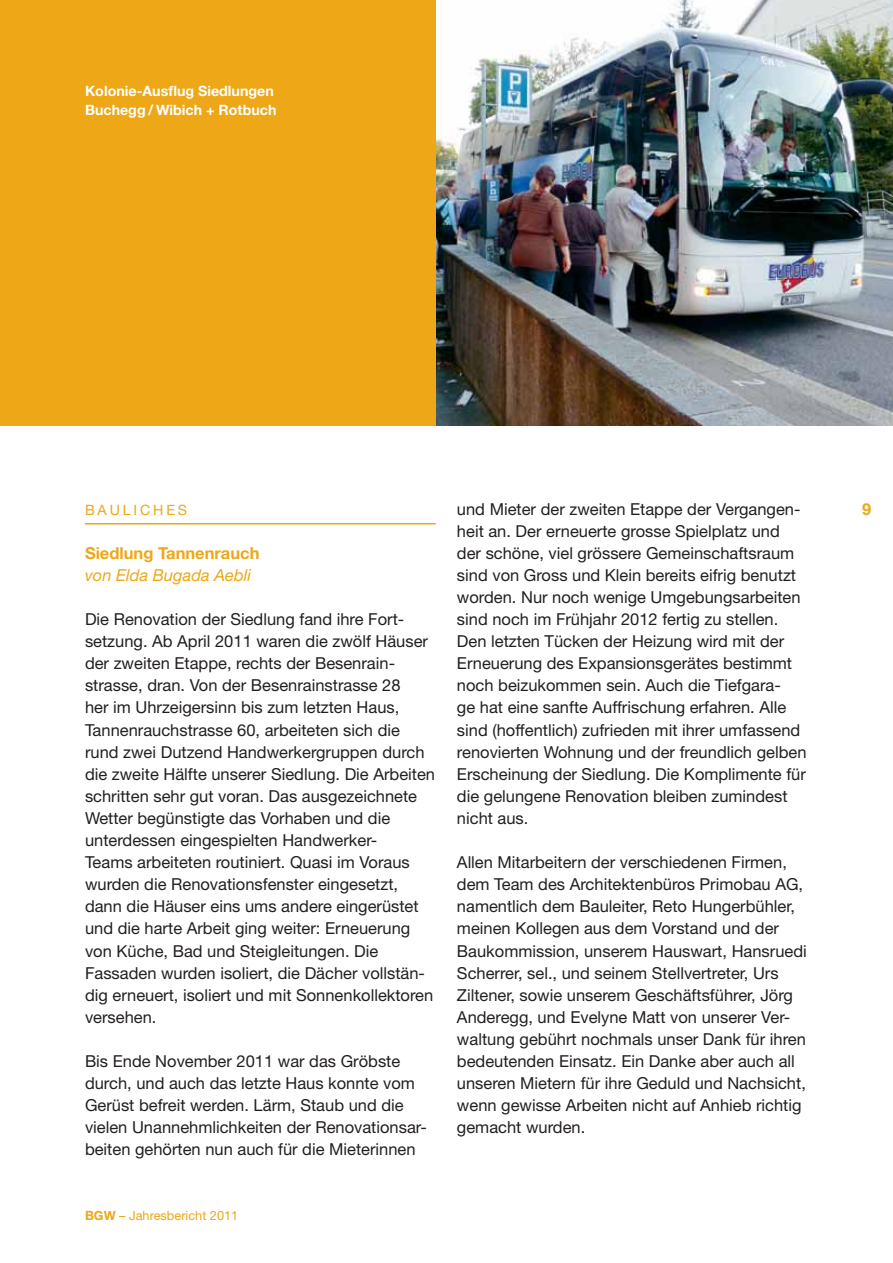
<style>
.page{position:relative;width:893px;height:1263px;background:#fff}
.page>*{position:absolute;margin:0;border:0;box-sizing:border-box;transform-origin:0 0}
.t1{font:16.5px/22px "Helvetica Neue";color:#231f20}
.t2{font:700 16.5px "Helvetica Neue";color:#eda717}
.t3{font:italic 16.5px "Helvetica Neue";color:#eda717}
.t4{font:700 14.25px/18.3px "Helvetica Neue";color:#fff}
.t5{font:14.25px "Helvetica Neue";letter-spacing:.2em;color:#eda717}
.t6{font:12.75px "Helvetica Neue";color:#eda717}
.s1{font-weight:700}
</style>
<div class="page">
<hr style="left:85px;top:523px;width:351px;height:2px;background:#eda717">
<img style="left:436px;top:0;width:457px;height:425px">
<div style="left:0;top:0;width:436px;height:425px;background:#eda717"></div>
<p class="t4" style="left:85px;top:83px;width:193px">Kolonie-Ausflug Siedlungen<br>Buchegg / Wibich + Rotbuch</p>
<p class="t5" style="left:85px;top:504px;width:104px">BAULICHES</p>
<p class="t2" style="left:85px;top:547px;width:176px">Siedlung Tannenrauch</p>
<p class="t3" style="left:85px;top:569px;width:168px">von Elda Bugada Aebli</p>
<p class="t1" style="left:85px;top:610px;width:352px">Die Renovation der Siedlung fand ihre Fort&shy;setzung. Ab April 2011 waren die zwölf Häuser der zweiten Etappe, rechts der Besenrain - strasse, dran. Von der Besenrainstrasse 28<br>her im Uhrzeigersinn bis zum letzten Haus, Tannenrauchstrasse 60, arbeiteten sich die rund zwei Dutzend Handwerkergruppen durch die zweite Hälfte unserer Siedlung. Die Arbeiten schritten sehr gut voran. Das ausgezeichnete Wetter begünstigte das Vorhaben und die unterdessen eingespielten Handwerker-<br>Teams arbeiteten routiniert. Quasi im Voraus wurden die Renovationsfenster eingesetzt, dann die Häuser eins ums andere eingerüstet und die harte Arbeit ging weiter: Erneuerung von Küche, Bad und Steigleitungen. Die Fassaden wurden isoliert, die Dächer vollstän&shy;dig erneuert, isoliert und mit Sonnenkollektoren versehen.</p>
<p class="t1" style="left:85px;top:1052px;width:343px">Bis Ende November 2011 war das Gröbste durch, und auch das letzte Haus konnte vom Gerüst befreit werden. Lärm, Staub und die vielen Unannehmlichkeiten der Renovationsar&shy;beiten gehörten nun auch für die Mieterinnen</p>
<p class="t6" style="left:85px;top:1211px;width:155px"><span class="s1">BGW</span> – Jahresbericht 2011</p>
<p class="t1" style="left:457px;top:499px;width:351px">und Mieter der zweiten Etappe der Vergangen&shy;heit an. Der erneuerte grosse Spielplatz und der schöne, viel grössere Gemeinschaftsraum sind von Gross und Klein bereits eifrig benutzt worden. Nur noch wenige Umgebungsarbeiten sind noch im Frühjahr 2012 fertig zu stellen.<br>Den letzten Tücken der Heizung wird mit der Erneuerung des Expansionsgerätes bestimmt noch beizukommen sein. Auch die Tiefgara-<br>ge hat eine sanfte Auffrischung erfahren. Alle sind (hoffentlich) zufrieden mit ihrer umfassend renovierten Wohnung und der freundlich gelben Erscheinung der Siedlung. Die Komplimente für die gelungene Renovation bleiben zumindest nicht aus.</p>
<p class="t1" style="left:457px;top:853px;width:351px">Allen Mitarbeitern der verschiedenen Firmen, dem Team des Architektenbüros Primobau AG, namentlich dem Bauleiter, Reto Hungerbühler, meinen Kollegen aus dem Vorstand und der Baukommission, unserem Hauswart, Hansruedi Scherrer, sel., und seinem Stellvertreter, Urs Ziltener, sowie unserem Geschäftsführer, Jörg Anderegg, und Evelyne Matt von unserer Ver&shy;waltung gebührt nochmals unser Dank für ihren bedeutenden Einsatz. Ein Danke aber auch all unseren Mietern für ihre Geduld und Nachsicht, wenn gewisse Arbeiten nicht auf Anhieb richtig gemacht wurden.</p>
<p class="t2" style="left:862px;top:503px;width:11px">9</p>
</div>
